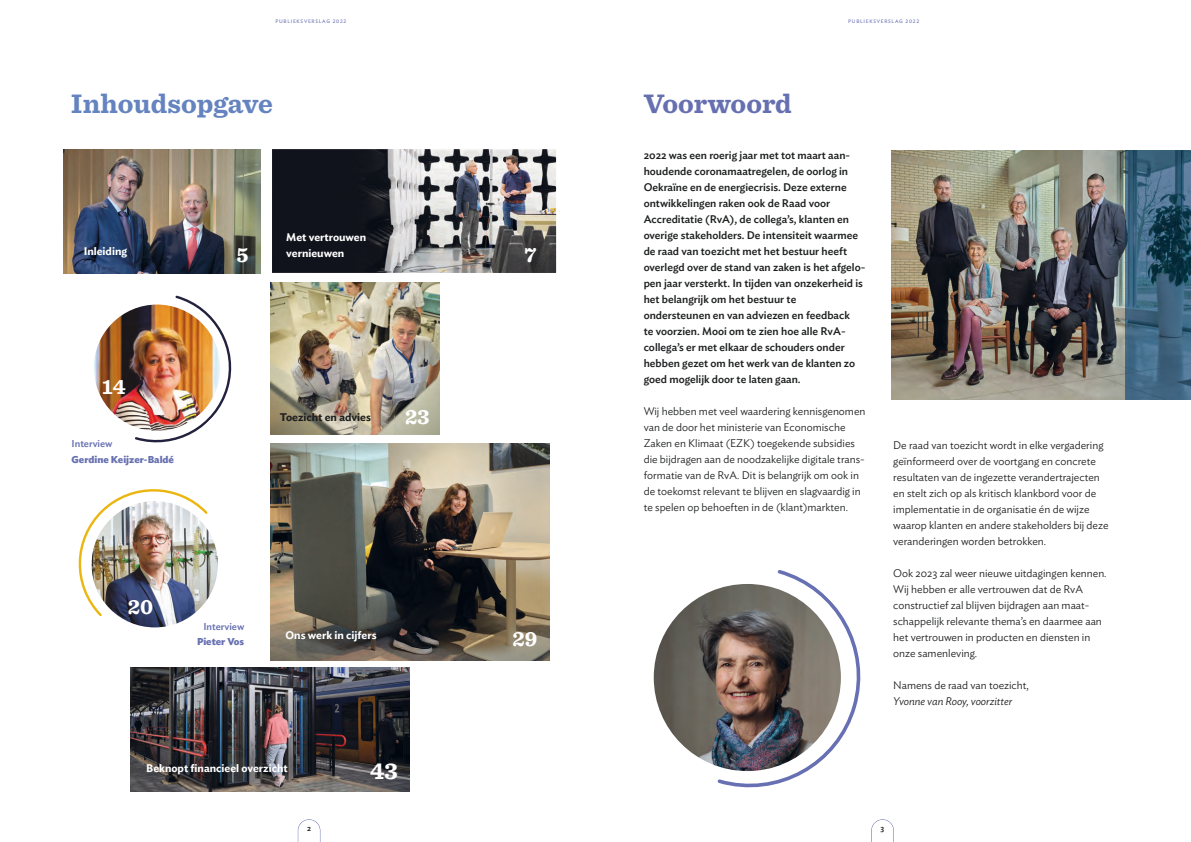
<style>
.page{position:relative;width:1191px;height:842px;background:#fff}
.page>*{position:absolute;margin:0;border:0;box-sizing:border-box;transform-origin:0 0}
.t1{font:700 28px "Sentinel";color:#6483bf}
.t2{font:700 28px "Sentinel";color:#6670b1}
.t3{font:700 24px "Sentinel";color:#fff}
.t4{font:700 21.6px "Sentinel";color:#fff}
.t5{font:300 11px/16px "Ideal Sans";color:#1d1e1f}
.t6{font:500 11px/16px "Ideal Sans";color:#1d1e1f}
.t7{font:600 11px/16px "Ideal Sans";color:#fff}
.t8{font:600 11px "Ideal Sans";color:#1d1e1f}
.t9{font:700 9.9px/16px "Ideal Sans";color:#6670b1}
.t10{font:500 9.9px/14.4px "Ideal Sans";color:#6670b1;text-align:right}
.t11{font:500 8px "Ideal Sans";color:#1d1e1f}
.t12{font:5px "Ideal Sans";letter-spacing:.15em;color:#6670b1}
.s1{font-weight:500}
.s2{font-weight:700}
.s3{font-style:italic}
</style>
<div class="page">
<img style="left:64px;top:149px;width:197px;height:124px">
<img style="left:272px;top:149px;width:284px;height:124px">
<img style="left:94px;top:305px;width:126px;height:126px;border-radius:50%">
<img style="left:133px;top:295px;width:99px;height:148px">
<img style="left:271px;top:282px;width:168px;height:152px">
<img style="left:92px;top:501px;width:126px;height:126px;border-radius:50%">
<img style="left:78px;top:489px;width:132px;height:129px">
<img style="left:271px;top:444px;width:278px;height:216px">
<img style="left:131px;top:668px;width:279px;height:124px">
<img style="left:891px;top:150px;width:234px;height:250px">
<svg style="left:871px;top:819px;width:23px;height:23px"></svg>
<svg style="left:298px;top:819px;width:22px;height:23px"></svg>
<img style="left:654px;top:584px;width:187px;height:187px;border-radius:50%">
<img style="left:715px;top:570px;width:146px;height:218px">
<img style="left:1125px;top:150px;width:66px;height:250px">
<p class="t12" style="left:275px;top:17px;width:73px">PUBLIEKSVERSLAG OPOO</p>
<h1 class="t1" style="left:71px;top:82px;width:204px">Inhoudsopgave</h1>
<p class="t7" style="left:84px;top:243px;width:45px">Inleiding</p>
<p class="t4" style="left:237px;top:238px;width:14px">5</p>
<p class="t7" style="left:286px;top:228px;width:81px">Met vertrouwen vernieuwen</p>
<p class="t4" style="left:102px;top:370px;width:25px">14</p>
<p class="t9" style="left:72px;top:435px;width:104px"><span class="s1">Interview<br></span>Gerdine Keijzer-Baldé</p>
<p class="t4" style="left:128px;top:590px;width:27px">20</p>
<p class="t8" style="left:280px;top:409px;width:93px">Toezicht en advies</p>
<p class="t4" style="left:405px;top:400px;width:26px">23</p>
<p class="t4" style="left:524px;top:238px;width:13px">7</p>
<p class="t10" style="left:197px;top:619px;width:49px">Interview<br><span class="s2">Pieter Vos</span></p>
<p class="t7" style="left:285px;top:627px;width:93px">Ons werk in cijfers</p>
<p class="t4" style="left:512px;top:622px;width:27px">29</p>
<p class="t7" style="left:146px;top:760px;width:143px">Beknopt financieel overzicht</p>
<p class="t3" style="left:370px;top:752px;width:29px">43</p>
<p class="t11" style="left:307px;top:822px;width:5px">2</p>
<p class="t12" style="left:848px;top:17px;width:73px">PUBLIEKSVERSLAG OPOO</p>
<h1 class="t2" style="left:643px;top:82px;width:150px">Voorwoord</h1>
<p class="t6" style="left:643px;top:147px;width:223px">2022 was een roerig jaar met tot maart aan&shy;houdende coronamaatregelen, de oorlog in Oekraïne en de energiecrisis. Deze externe ontwikkelingen raken ook de Raad voor Accreditatie (RvA), de collega’s, klanten en overige stakeholders. De intensiteit waarmee de raad van toezicht met het bestuur heeft overlegd over de stand van zaken is het afgelo&shy;pen jaar versterkt. In tijden van onzekerheid is het belangrijk om het bestuur te ondersteunen en van adviezen en feedback<br>te voorzien. Mooi om te zien hoe alle RvA&shy;collega’s er met elkaar de schouders onder hebben gezet om het werk van de klanten zo goed mogelijk door te laten gaan.</p>
<p class="t5" style="left:643px;top:403px;width:223px">Wij hebben met veel waardering kennisgenomen van de door het ministerie van Economische Zaken en Klimaat (EZK) toegekende subsidies die bijdragen aan de noodzakelijke digitale trans&shy;formatie van de RvA. Dit is belangrijk om ook in de toekomst relevant te blijven en slagvaardig in te spelen op behoeften in de (klant)markten.</p>
<p class="t5" style="left:893px;top:436px;width:217px">De raad van toezicht wordt in elke vergadering geïnformeerd over de voortgang en concrete resultaten van de ingezette verandertrajecten en stelt zich op als kritisch klankbord voor de implementatie in de organisatie én de wijze waarop klanten en andere stakeholders bij deze veranderingen worden betrokken.</p>
<p class="t5" style="left:893px;top:564px;width:215px">Ook 2023 zal weer nieuwe uitdagingen kennen.<br>Wij hebben er alle vertrouwen dat de RvA constructief zal blijven bijdragen aan maat&shy;schappelijk relevante thema’s en daarmee aan het vertrouwen in producten en diensten in onze samenleving.</p>
<p class="t5" style="left:893px;top:676px;width:137px">Namens de raad van toezicht,<br><span class="s3">Yvonne van Rooy, voorzitter</span></p>
<p class="t11" style="left:880px;top:822px;width:5px">3</p>
</div>
